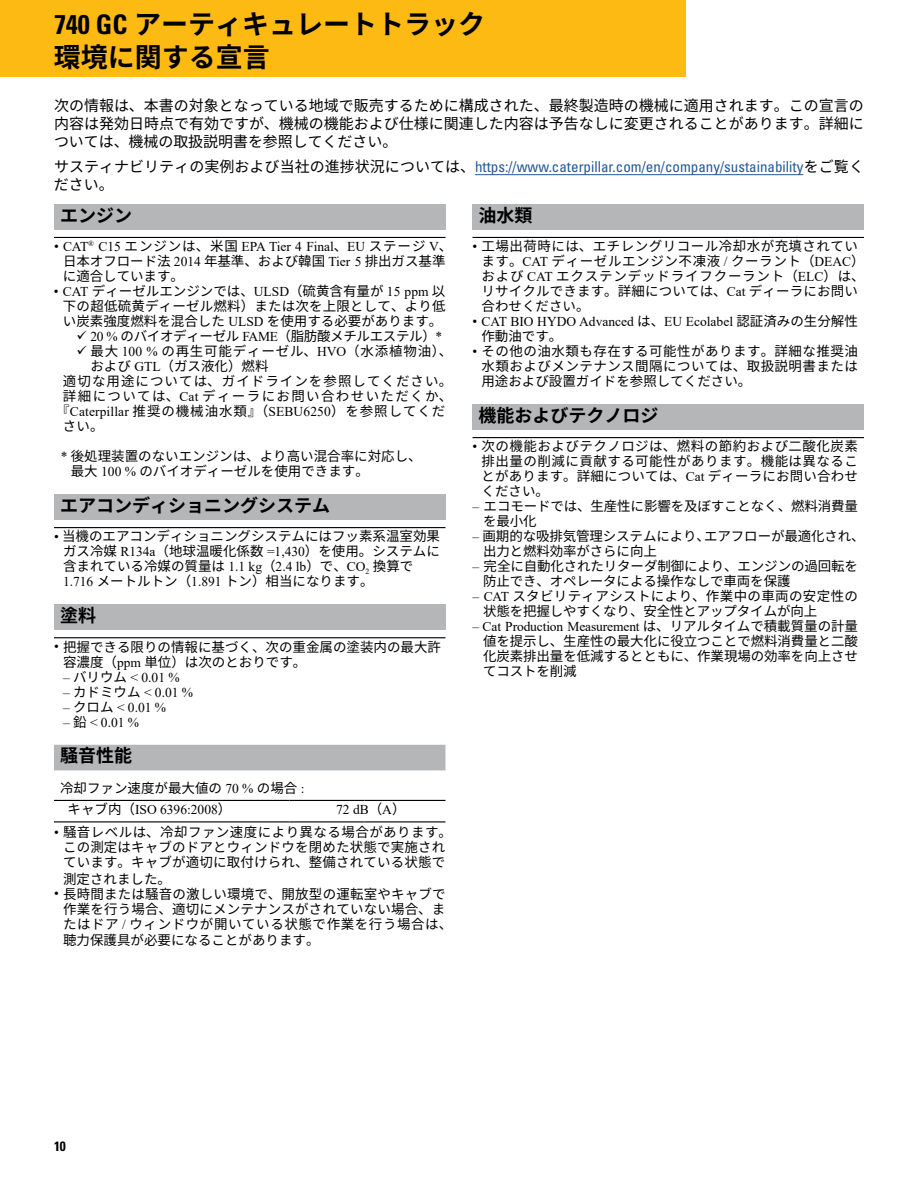
<style>
.page{position:relative;width:918px;height:1188px;background:#fff}
.page>*{position:absolute;margin:0;border:0;box-sizing:border-box;transform-origin:0 0}
.t1{font:700 27px/32.4px "Noto Sans CJ Kjp";color:#000}
.t2{font:700 18px "Noto Sans CJ Kjp";color:#000}
.t3{font:15px/18px "Noto Sans CJ Kjp";color:#000;text-align:justify}
.t4{font:condensed 15px "Univers LT Std";color:#225995}
.t5{font:13.5px/15px "Noto Sans CJ Kjp";color:#000}
.t6{font:13.5px "Times New Roman";letter-spacing:-.005em;color:#000}
.t7{font:13.5px/15px "Noto Sans CJ Kjp";letter-spacing:.035em;color:#000}
.t8{font:13.5px "Noto Sans CJ Kjp";letter-spacing:.07em;color:#000}
.t9{font:13.5px "Noto Sans CJ Kjp";letter-spacing:-.025em;color:#000}
.t10{font:13.5px "Noto Sans CJ Kjp";letter-spacing:.06em;color:#000}
.t11{font:13.5px "Noto Sans CJ Kjp";letter-spacing:.1em;color:#000}
.t12{font:13.5px "Noto Sans CJ Kjp";letter-spacing:.075em;color:#000}
.t13{font:700 condensed 13.5px "Univers LT Std";color:#000}
.s1{font-family:"Univers LT Std";font-stretch:condensed}
.s2{font-family:"Noto Sans CJ Kjp";font-stretch:normal;color:#000}
.s3{font-family:"Times New Roman MT Std"}
.s4{font-family:"Noto Sans CJ Kjp"}
.s5{font-family:"Times New Roman"}
</style>
<div class="page">
<div style="left:0;top:0;width:686px;height:76px;background:#fdba12"></div>
<div style="left:54px;top:204px;width:392px;height:26px;background:#b4b6b8"></div>
<hr style="left:54px;top:237px;width:392px;height:1px;background:#000">
<div style="left:54px;top:494px;width:392px;height:26px;background:#b4b6b8"></div>
<hr style="left:54px;top:527px;width:392px;height:1px;background:#000">
<div style="left:54px;top:605px;width:392px;height:25px;background:#b4b6b8"></div>
<hr style="left:54px;top:637px;width:392px;height:1px;background:#000">
<div style="left:54px;top:745px;width:392px;height:25px;background:#b4b6b8"></div>
<hr style="left:54px;top:800px;width:236px;height:1px;background:#000">
<hr style="left:290px;top:800px;width:74px;height:1px;background:#000">
<hr style="left:364px;top:800px;width:82px;height:1px;background:#000">
<hr style="left:54px;top:821px;width:236px;height:1px;background:#000">
<hr style="left:290px;top:821px;width:74px;height:1px;background:#000">
<hr style="left:364px;top:821px;width:82px;height:1px;background:#000">
<div style="left:472px;top:204px;width:392px;height:26px;background:#b4b6b8"></div>
<hr style="left:472px;top:237px;width:392px;height:1px;background:#000">
<div style="left:472px;top:404px;width:392px;height:26px;background:#b4b6b8"></div>
<hr style="left:472px;top:437px;width:392px;height:1px;background:#000">
<hr style="left:475px;top:174px;width:328px;height:1px;background:#225995">
<h1 class="t1" style="left:54px;top:9px;width:433px"><span class="s1">740 GC</span> アーティキュレートトラック環境に関する宣言</h1>
<p class="t3" style="left:54px;top:97px;width:811px">次の情報は、本書の対象となっている地域で販売するために構成された、最終製造時の機械に適用されます。この宣言の内容は発効日時点で有効ですが、機械の機能および仕様に関連した内容は予告なしに変更されることがあります。詳細については、機械の取扱説明書を参照してください。</p>
<p class="t4" style="left:54px;top:158px;width:812px"><span class="s2">サスティナビリティの実例および当社の進捗状況については、</span>https://www.caterpillar.com/en/company/sustainability<span class="s2">をご覧く</span></p>
<p class="t3" style="left:54px;top:176px;width:61px">ださい。</p>
<h2 class="t2" style="left:60px;top:205px;width:73px">エンジン</h2>
<p class="t6" style="left:54px;top:237px;width:400px"><span class="s3">•</span> CAT<sup>®</sup> C15 <span class="s4">エンジンは、米国</span> EPA Tier 4 Final<span class="s4">、</span>EU <span class="s4">ステージ</span> V<span class="s4">、</span></p>
<p class="t5" style="left:63px;top:254px;width:384px">日本オフロード法 <span class="s5">2014</span> 年基準、および韓国 <span class="s5">Tier 5</span> 排出ガス基準に適合しています。</p>
<p class="t5" style="left:63px;top:284px;width:384px;text-align:justify;text-indent:-9px"><span class="s3">•</span> <span class="s5">CAT</span> ディーゼルエンジンでは、<span class="s5">ULSD</span>（硫黄含有量が <span class="s5">15 ppm</span> 以下の超低硫黄ディーゼル燃料）または次を上限として、より低い炭素強度燃料を混合した <span class="s5">ULSD</span> を使用する必要があります。</p>
<p class="t9" style="left:76px;top:329px;width:367px">✓ <span class="s5">20 %</span> のバイオディーゼル <span class="s5">FAME</span>（脂肪酸メチルエステル）<span class="s5">*</span></p>
<p class="t10" style="left:76px;top:344px;width:377px">✓ 最大 <span class="s5">100 %</span> の再生可能ディーゼル、<span class="s5">HVO</span>（水添植物油）、</p>
<p class="t5" style="left:90px;top:359px;width:180px">および <span class="s5">GTL</span>（ガス液化）燃料</p>
<p class="t12" style="left:63px;top:374px;width:391px">適切な用途については、ガイドラインを参照してください。</p>
<p class="t11" style="left:63px;top:389px;width:391px">詳細については、<span class="s5">Cat</span> ディーラにお問い合わせいただくか、</p>
<p class="t8" style="left:56px;top:404px;width:391px">『<span class="s5">Caterpillar</span> 推奨の機械油水類』（<span class="s5">SEBU6250</span>）を参照してくだ</p>
<p class="t5" style="left:63px;top:419px;width:42px">さい。</p>
<p class="t5" style="left:71px;top:449px;width:353px;text-indent:-10px"><span class="s5">*</span> 後処理装置のないエンジンは、より高い混合率に対応し、最大 <span class="s5">100 %</span> のバイオディーゼルを使用できます。</p>
<h2 class="t2" style="left:60px;top:495px;width:271px">エアコンディショニングシステム</h2>
<p class="t5" style="left:63px;top:529px;width:379px;text-indent:-9px"><span class="s5">•</span> 当機のエアコンディショニングシステムにはフッ素系温室効果ガス冷媒 <span class="s5">R134a</span>（地球温暖化係数 <span class="s5">=1,430</span>）を使用。システムに含まれている冷媒の質量は <span class="s5">1.1 kg</span>（<span class="s5">2.4 lb</span>）で、<span class="s5">CO</span><sub>2</sub> 換算で<span class="s5">1.716</span> メートルトン（<span class="s5">1.891</span> トン）相当になります。</p>
<h2 class="t2" style="left:60px;top:605px;width:37px">塗料</h2>
<p class="t5" style="left:63px;top:639px;width:379px;text-indent:-9px"><span class="s3">•</span> 把握できる限りの情報に基づく、次の重金属の塗装内の最大許容濃度（<span class="s5">ppm</span> 単位）は次のとおりです。</p>
<p class="t6" style="left:63px;top:668px;width:118px">– <span class="s4">バリウム</span> &lt; 0.01 %</p>
<p class="t6" style="left:63px;top:683px;width:132px">– <span class="s4">カドミウム</span> &lt; 0.01 %</p>
<p class="t6" style="left:63px;top:698px;width:105px">– <span class="s4">クロム</span> &lt; 0.01 %</p>
<p class="t6" style="left:63px;top:713px;width:78px">– <span class="s4">鉛</span> &lt; 0.01 %</p>
<h2 class="t2" style="left:60px;top:746px;width:73px">騒音性能</h2>
<p class="t5" style="left:60px;top:781px;width:246px">冷却ファン速度が最大値の <span class="s5">70 %</span> の場合 <span class="s5">:</span></p>
<p class="t6" style="left:68px;top:800px;width:165px"><span class="s4">キャブ内（</span>ISO 6396:2008<span class="s4">）</span></p>
<p class="t6" style="left:336px;top:800px;width:71px">72 dB<span class="s4">（</span>A<span class="s4">）</span></p>
<p class="t5" style="left:63px;top:825px;width:391px;line-height:15.5px;text-indent:-9px"><span class="s3">•</span> 騒音レベルは、冷却ファン速度により異なる場合があります。この測定はキャブのドアとウィンドウを閉めた状態で実施されています。キャブが適切に取付けられ、整備されている状態で測定されました。</p>
<p class="t5" style="left:63px;top:886px;width:391px;line-height:15.5px;text-indent:-9px"><span class="s3">•</span> 長時間または騒音の激しい環境で、開放型の運転室やキャブで作業を行う場合、適切にメンテナンスがされていない場合、またはドア <span class="s5">/</span> ウィンドウが開いている状態で作業を行う場合は、聴力保護具が必要になることがあります。</p>
<h2 class="t2" style="left:478px;top:205px;width:55px">油水類</h2>
<p class="t7" style="left:482px;top:239px;width:385px;text-indent:-9px"><span class="s3">•</span> 工場出荷時には、エチレングリコール冷却水が充填されています。<span class="s5">CAT</span> ディーゼルエンジン不凍液 <span class="s5">/</span> クーラント（<span class="s5">DEAC</span>）および <span class="s5">CAT</span> エクステンデッドライフクーラント（<span class="s5">ELC</span>）は、リサイクルできます。詳細については、<span class="s5">Cat</span> ディーラにお問い合わせください。</p>
<p class="t6" style="left:472px;top:312px;width:387px"><span class="s3">•</span> CAT BIO HYDO Advanced <span class="s4">は、</span>EU Ecolabel <span class="s4">認証済みの生分解性</span></p>
<p class="t5" style="left:481px;top:329px;width:82px">作動油です。</p>
<p class="t5" style="left:481px;top:344px;width:378px;text-align:justify;text-indent:-9px"><span class="s3">•</span> その他の油水類も存在する可能性があります。詳細な推奨油水類およびメンテナンス間隔については、取扱説明書または用途および設置ガイドを参照してください。</p>
<h2 class="t2" style="left:478px;top:405px;width:181px">機能およびテクノロジ</h2>
<p class="t5" style="left:482px;top:439px;width:378px;text-align:justify;text-indent:-9px"><span class="s3">•</span> 次の機能およびテクノロジは、燃料の節約および二酸化炭素排出量の削減に貢献する可能性があります。機能は異なることがあります。詳細については、<span class="s5">Cat</span> ディーラにお問い合わせください。</p>
<p class="t5" style="left:483px;top:499px;width:377px;text-indent:-11px"><span class="s5">–</span> エコモードでは、生産性に影響を及ぼすことなく、燃料消費量を最小化</p>
<p class="t5" style="left:483px;top:529px;width:383px;text-indent:-11px"><span class="s5">–</span> 画期的な吸排気管理システムにより、エアフローが最適化され、出力と燃料効率がさらに向上</p>
<p class="t5" style="left:483px;top:559px;width:377px;text-indent:-11px"><span class="s5">–</span> 完全に自動化されたリターダ制御により、エンジンの過回転を防止でき、オペレータによる操作なしで車両を保護</p>
<p class="t5" style="left:483px;top:589px;width:377px;text-indent:-11px"><span class="s5">– CAT</span> スタビリティアシストにより、作業中の車両の安定性の状態を把握しやすくなり、安全性とアップタイムが向上</p>
<p class="t6" style="left:472px;top:617px;width:387px">– Cat Production Measurement <span class="s4">は、リアルタイムで積載質量の計量</span></p>
<p class="t5" style="left:483px;top:634px;width:377px;text-align:justify">値を提示し、生産性の最大化に役立つことで燃料消費量と二酸化炭素排出量を低減するとともに、作業現場の効率を向上させてコストを削減</p>
<p class="t13" style="left:54px;top:1138px;width:13px">10</p>
</div>
